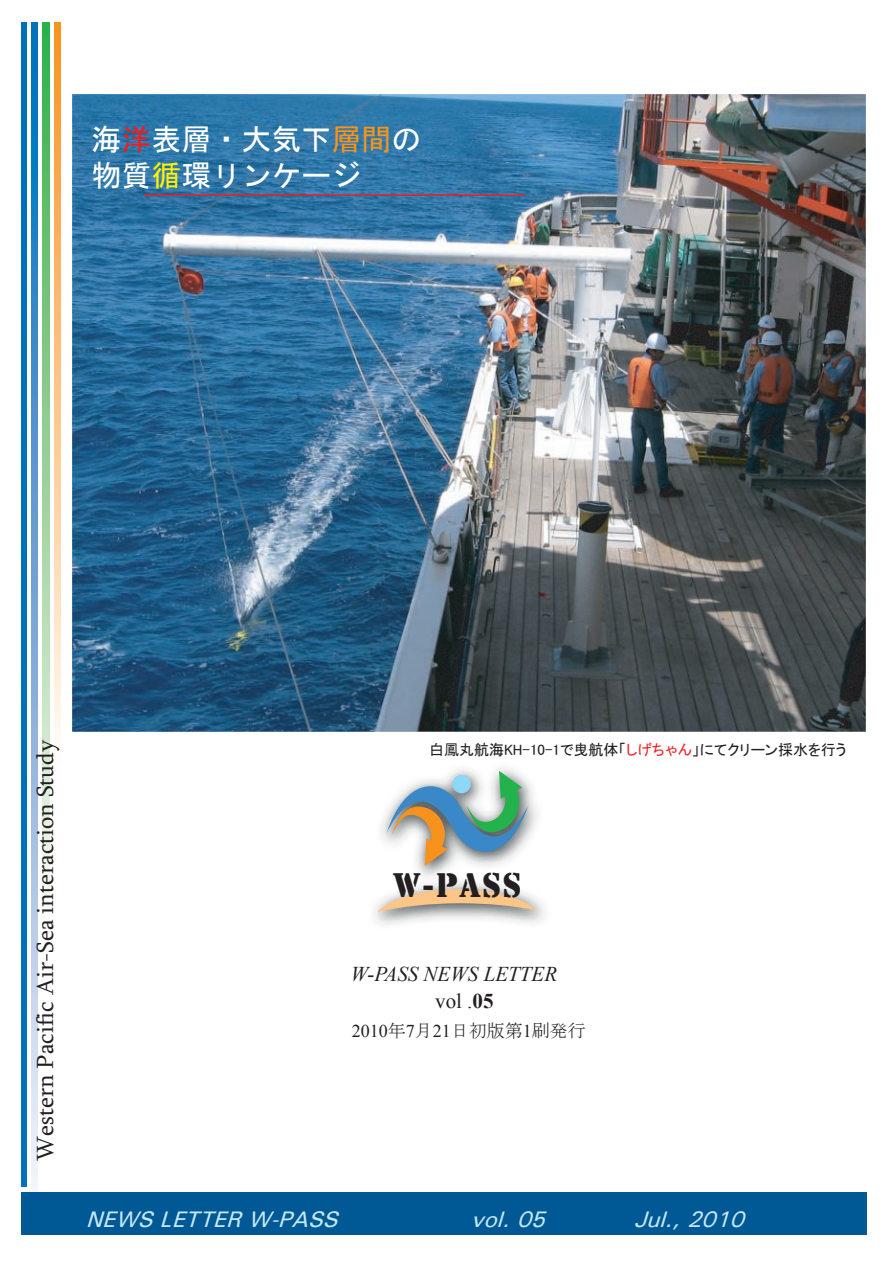
<style>
.page{position:relative;width:888px;height:1261px;background:#fff}
.page>*{position:absolute;margin:0;border:0;box-sizing:border-box;transform-origin:0 0}
.t1{font:34.65px "San Diego";color:#231f20}
.t2{font:30px/36px "MS Gothic";color:#fff}
.t3{font:24px "Sylfaen";color:#231f20}
.t4{font:italic 22.5px "Utah";color:#c6eafa}
.t5{font:italic 21px/27px "Times New Roman";color:#231f20}
.t6{font:18px "MSP Mincho";color:#231f20}
.t7{font:15px "MSP Gothic";color:#231f20}
.s1{color:#ee1d23}
.s2{color:#f7931d}
.s3{color:#fff101}
.s4{font-style:normal}
.s5{font-weight:700;font-style:normal}
.s6{font-family:"Times New Roman"}
</style>
<div class="page">
<img style="left:72px;top:95px;width:793px;height:636px">
<div style="left:21px;top:22px;width:5px;height:1164px;background:#0072bc"></div>
<svg style="left:31px;top:22px;width:7px;height:1213px;background:#74a9d8"></svg>
<svg style="left:43px;top:22px;width:6px;height:881px;background:#95d19a"></svg>
<svg style="left:55px;top:22px;width:6px;height:719px;background:#fbc486"></svg>
<div style="left:21px;top:1191px;width:846px;height:43px;background:#005894"></div>
<svg style="left:377px;top:889px;width:160px;height:22px;background:#ddc5a8"></svg>
<svg style="left:387px;top:765px;width:141px;height:110px"></svg>
<div style="left:452px;top:774px;width:19px;height:19px;background:#8dd7f7;border-radius:50%"></div>
<hr style="left:144px;top:194px;width:381px;height:2px;background:#ee1d23">
<p class="t2" style="left:92px;top:121px;width:331px">海<span class="s1">洋</span>表層・大気下<span class="s2">層間</span>の物質<span class="s3">循</span>環リンケージ</p>
<p class="t3" style="left:29px;top:1160px;width:423px;rotate:-90deg">Western Pacific Air-Sea interaction Study</p>
<p class="t7" style="left:429px;top:742px;width:419px">白鳳丸航海KH-10-1で曳航体「<span class="s1">しげちゃん</span>」にてクリーン採水を行う</p>
<p class="t1" style="left:392px;top:864px;width:132px">W-PASS</p>
<p class="t5" style="left:435px;top:959px;width:124px;text-indent:-84px">W-PASS NEWS LETTER <span class="s4">vol .</span><span class="s5">05</span></p>
<p class="t6" style="left:352px;top:1021px;width:235px"><span class="s6">2010</span>年<span class="s6">7</span>月<span class="s6">21</span>日初版第<span class="s6">1</span>刷発行</p>
<p class="t4" style="left:88px;top:1205px;width:253px">NEWS LETTER W-PASS</p>
<p class="t4" style="left:473px;top:1205px;width:76px">vol. 05</p>
<p class="t4" style="left:635px;top:1205px;width:112px">Jul., 2010</p>
</div>
